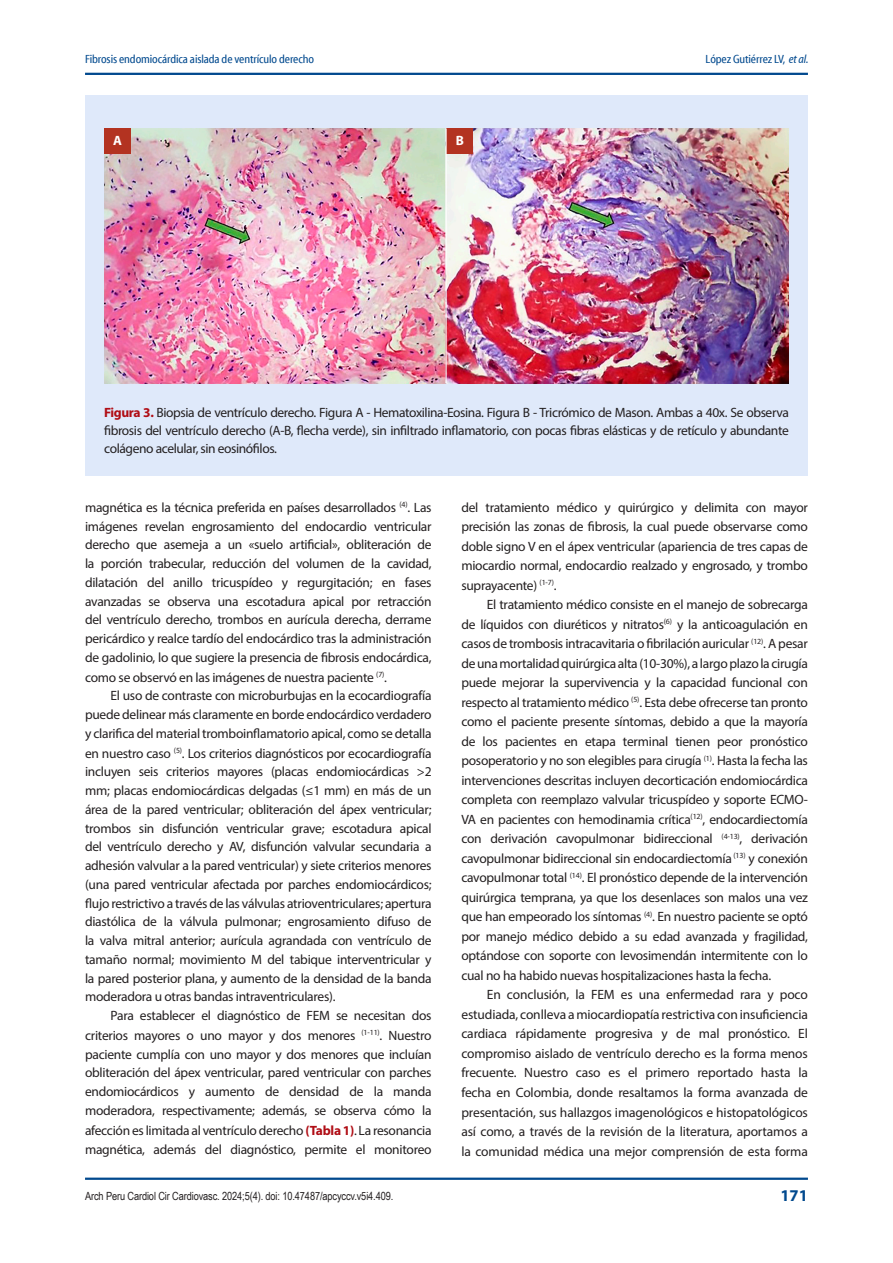
<style>
.page{position:relative;width:893px;height:1263px;background:#fff}
.page>*{position:absolute;margin:0;border:0;box-sizing:border-box;transform-origin:0 0}
.t1{font:700 16.5px "Myriad Pro";color:#01498e}
._1_ER_PARRAFO_TEXTO{font:13.5px/19.5px "Myriad Pro";letter-spacing:-.02em;color:#231f20;text-align:justify}
.TEXTO_GENERAL{font:13.5px/19.5px "Myriad Pro";letter-spacing:-.02em;color:#231f20;text-align:justify}
.TEXTO_DE_FIGURA{font:13.5px/18px "Myriad Pro";letter-spacing:-.03em;color:#231f20;text-align:justify}
.SUBTITULO{font:700 13.5px "Myriad Pro";color:#fff}
.t2{font:12px "Myriad Cn Web";letter-spacing:-.01em;color:#01498e}
.t3{font:11.25px "Arial Narrow";letter-spacing:-.01em;color:#231f20}
.s1{font-family:"Myriad Cn It Web"}
.s2{font-weight:700;color:#b00d15}
</style>
<div class="page">
<hr style="left:85px;top:73px;width:723px;height:2px;background:#01498e">
<hr style="left:85px;top:1177px;width:723px;height:3px;background:#01498e">
<div style="left:85px;top:96px;width:723px;height:380px;background:#dfe9fa"></div>
<img style="left:104px;top:128px;width:685px;height:255px">
<div style="left:446px;top:128px;width:27px;height:26px;background:#b33321"></div>
<div style="left:104px;top:128px;width:27px;height:26px;background:#b33321"></div>
<hr style="left:446px;top:128px;width:1px;height:255px;background:#fff">
<p class="t2" style="left:85px;top:53px;width:231px">Fibrosis endomiocárdica aislada de ventrículo derecho</p>
<p class="t2" style="left:705px;top:53px;width:105px">López Gutiérrez LV, <span class="s1">et al.</span></p>
<p class="SUBTITULO" style="left:113px;top:131px;width:10px">A</p>
<p class="SUBTITULO" style="left:456px;top:131px;width:10px">B</p>
<p class="TEXTO_DE_FIGURA" style="left:104px;top:404px;width:686px"><span class="s2">Figura 3.</span> Biopsia de ventrículo derecho. Figura A - Hematoxilina-Eosina. Figura B - Tricrómico de Mason. Ambas a 40x. Se observa fibrosis del ventrículo derecho (A-B, flecha verde), sin infiltrado inflamatorio, con pocas fibras elásticas y de retículo y abundante colágeno acelular, sin eosinófilos.</p>
<p class="_1_ER_PARRAFO_TEXTO" style="left:85px;top:498px;width:348px;line-height:18.9px">magnética es la técnica preferida en países desarrollados <sup>(4)</sup>. Las imágenes revelan engrosamiento del endocardio ventricular derecho que asemeja a un «suelo artificial», obliteración de la porción trabecular, reducción del volumen de la cavidad, dilatación del anillo tricuspídeo y regurgitación; en fases avanzadas se observa una escotadura apical por retracción del ventrículo derecho, trombos en aurícula derecha, derrame pericárdico y realce tardío del endocárdico tras la administración de gadolinio, lo que sugiere la presencia de fibrosis endocárdica, como se observó en las imágenes de nuestra paciente <sup>(7)</sup>.</p>
<p class="_1_ER_PARRAFO_TEXTO" style="left:85px;top:686px;width:348px;line-height:18.8px;text-indent:26px">El uso de contraste con microburbujas en la ecocardiografía puede delinear más claramente en borde endocárdico verdadero y clarifica del material tromboinflamatorio apical, como se detalla en nuestro caso <sup>(5)</sup>. Los criterios diagnósticos por ecocardiografía incluyen seis criterios mayores (placas endomiocárdicas &gt;2 mm; placas endomiocárdicas delgadas (≤1 mm) en más de un área de la pared ventricular; obliteración del ápex ventricular; trombos sin disfunción ventricular grave; escotadura apical del ventrículo derecho y AV, disfunción valvular secundaria a adhesión valvular a la pared ventricular) y siete criterios menores (una pared ventricular afectada por parches endomiocárdicos; flujo restrictivo a través de las válvulas atrioventriculares; apertura diastólica de la válvula pulmonar; engrosamiento difuso de la valva mitral anterior; aurícula agrandada con ventrículo de tamaño normal; movimiento M del tabique interventricular y la pared posterior plana, y aumento de la densidad de la banda moderadora u otras bandas intraventriculares).</p>
<p class="TEXTO_GENERAL" style="left:85px;top:1006px;width:348px;text-indent:26px">Para establecer el diagnóstico de FEM se necesitan dos criterios mayores o uno mayor y dos menores <sup>(1-11)</sup>. Nuestro paciente cumplía con uno mayor y dos menores que incluían obliteración del ápex ventricular, pared ventricular con parches endomiocárdicos y aumento de densidad de la manda moderadora, respectivamente; además, se observa cómo la afección es limitada al ventrículo derecho <span class="s2">(Tabla 1)</span>. La resonancia magnética, además del diagnóstico, permite el monitoreo</p>
<p class="TEXTO_GENERAL" style="left:461px;top:497px;width:348px">del tratamiento médico y quirúrgico y delimita con mayor precisión las zonas de fibrosis, la cual puede observarse como doble signo V en el ápex ventricular (apariencia de tres capas de miocardio normal, endocardio realzado y engrosado, y trombo suprayacente) <sup>(1-7)</sup>.</p>
<p class="_1_ER_PARRAFO_TEXTO" style="left:461px;top:595px;width:348px;text-indent:26px">El tratamiento médico consiste en el manejo de sobrecarga de líquidos con diuréticos y nitratos<sup>(6)</sup> y la anticoagulación en casos de trombosis intracavitaria o fibrilación auricular <sup>(12)</sup>. A pesar de una mortalidad quirúrgica alta (10-30%), a largo plazo la cirugía puede mejorar la supervivencia y la capacidad funcional con respecto al tratamiento médico <sup>(5)</sup>. Esta debe ofrecerse tan pronto como el paciente presente síntomas, debido a que la mayoría de los pacientes en etapa terminal tienen peor pronóstico posoperatorio y no son elegibles para cirugía <sup>(1)</sup>. Hasta la fecha las intervenciones descritas incluyen decorticación endomiocárdica completa con reemplazo valvular tricuspídeo y soporte ECMO-VA en pacientes con hemodinamia crítica<sup>(12)</sup>, endocardiectomía con derivación cavopulmonar bidireccional <sup>(4-13)</sup>, derivación cavopulmonar bidireccional sin endocardiectomía <sup>(13)</sup> y conexión cavopulmonar total <sup>(14)</sup>. El pronóstico depende de la intervención quirúrgica temprana, ya que los desenlaces son malos una vez que han empeorado los síntomas <sup>(4)</sup>. En nuestro paciente se optó por manejo médico debido a su edad avanzada y fragilidad, optándose con soporte con levosimendán intermitente con lo cual no ha habido nuevas hospitalizaciones hasta la fecha.</p>
<p class="TEXTO_GENERAL" style="left:461px;top:985px;width:348px;text-indent:26px">En conclusión, la FEM es una enfermedad rara y poco estudiada, conlleva a miocardiopatía restrictiva con insuficiencia cardiaca rápidamente progresiva y de mal pronóstico. El compromiso aislado de ventrículo derecho es la forma menos frecuente. Nuestro caso es el primero reportado hasta la fecha en Colombia, donde resaltamos la forma avanzada de presentación, sus hallazgos imagenológicos e histopatológicos así como, a través de la revisión de la literatura, aportamos a la comunidad médica una mejor comprensión de esta forma</p>
<p class="t3" style="left:85px;top:1188px;width:310px">Arch Peru Cardiol Cir Cardiovasc. 2024;5(4). doi: 10.47487/apcyccv.v5i4.409.</p>
<p class="t1" style="left:780px;top:1184px;width:29px">171</p>
</div>
